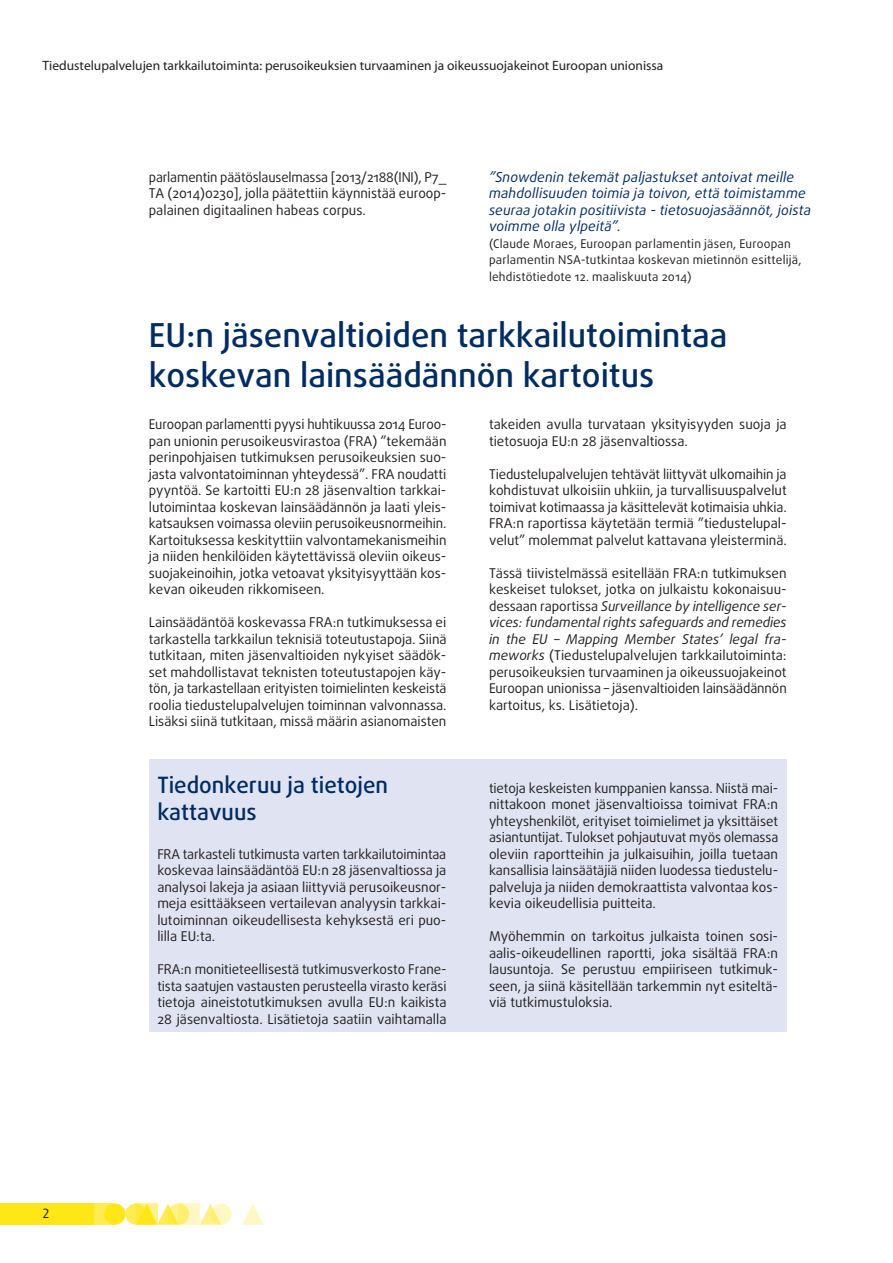
<style>
.page{position:relative;width:893px;height:1263px;background:#fff}
.page>*{position:absolute;margin:0;border:0;box-sizing:border-box;transform-origin:0 0}
.title_1{font:500 33px/39.6px "Daxline Pro";color:#002c62}
.title_2{font:500 22.5px/27px "Daxline Pro";color:#002c62}
.body_quote{font:italic 13.8px/16.5px "Daxline Pro";letter-spacing:.01em;color:#002c62}
.body_text{font:13.5px/16.5px "Daxline Pro";color:#231f20;text-align:justify}
.special_master_headi{font:13.5px "Myriad Pro";color:#231f20}
.t1{font:13.5px "Dax";color:#231f20}
.body_quote-2{font:12px/16.5px "Daxline Pro";letter-spacing:.015em;color:#231f20}
.s1{font-style:italic}
</style>
<div class="page">
<svg style="left:125px;top:1203px;width:22px;height:22px"></svg>
<div style="left:94px;top:1203px;width:21px;height:22px;background:#ffec50"></div>
<div style="left:0;top:1203px;width:94px;height:22px;background:#ffe616"></div>
<svg style="left:200px;top:1203px;width:18px;height:22px"></svg>
<svg style="left:242px;top:1204px;width:21px;height:21px"></svg>
<div style="left:104px;top:1203px;width:21px;height:22px;background:#ffe616;border-radius:50%"></div>
<svg style="left:157px;top:1203px;width:18px;height:22px"></svg>
<svg style="left:168px;top:1203px;width:21px;height:22px"></svg>
<svg style="left:210px;top:1203px;width:22px;height:22px"></svg>
<svg style="left:136px;top:1203px;width:21px;height:22px"></svg>
<svg style="left:179px;top:1203px;width:21px;height:22px"></svg>
<div style="left:149px;top:759px;width:638px;height:273px;background:#e0e4f2"></div>
<p class="special_master_headi" style="left:43px;top:57px;width:622px">Tiedustelupalvelujen tarkkailutoiminta: perusoikeuksien turvaaminen ja oikeussuojakeinot Euroopan unionissa</p>
<p class="body_text" style="left:149px;top:169px;width:299px">parlamentin päätöslauselmassa [2013/2188(INI), P7_ TA (2014)0230], jolla päätettiin käynnistää euroop&shy;palainen digitaalinen habeas corpus.</p>
<p class="body_quote" style="left:489px;top:169px;width:323px">”Snowdenin tekemät paljastukset antoivat meille mahdollisuuden toimia ja toivon, että toimistamme seuraa jotakin positiivista - tietosuojasäännöt, joista voimme olla ylpeitä”.</p>
<p class="body_quote-2" style="left:489px;top:235px;width:314px">(Claude Moraes, Euroopan parlamentin jäsen, Euroopan parlamentin NSA-tutkintaa koskevan mietinnön esittelijä, lehdistötiedote 12. maaliskuuta 2014)</p>
<p class="title_1" style="left:149px;top:315px;width:580px">EU:n jäsenvaltioiden tarkkailutoimintaa koskevan lainsäädännön kartoitus</p>
<p class="body_text" style="left:149px;top:416px;width:299px">Euroopan parlamentti pyysi huhtikuussa 2014 Euroo&shy;pan unionin perusoikeusvirastoa (FRA) ”tekemään perinpohjaisen tutkimuksen perusoikeuksien suo&shy;jasta valvontatoiminnan yhteydessä”. FRA noudatti pyyntöä. Se kartoitti EU:n 28 jäsenvaltion tarkkai&shy;lutoimintaa koskevan lainsäädännön ja laati yleis&shy;katsauksen voimassa oleviin perusoikeusnormeihin.<br>Kartoituksessa keskityttiin valvontamekanismeihin ja niiden henkilöiden käytettävissä oleviin oikeus&shy;suojakeinoihin, jotka vetoavat yksityisyyttään kos&shy;kevan oikeuden rikkomiseen.</p>
<p class="body_text" style="left:149px;top:614px;width:299px">Lainsäädäntöä koskevassa FRA:n tutkimuksessa ei tarkastella tarkkailun teknisiä toteutustapoja. Siinä tutkitaan, miten jäsenvaltioiden nykyiset säädök&shy;set mahdollistavat teknisten toteutustapojen käy&shy;tön, ja tarkastellaan erityisten toimielinten keskeistä roolia tiedustelupalvelujen toiminnan valvonnassa.<br>Lisäksi siinä tutkitaan, missä määrin asianomaisten</p>
<p class="body_text" style="left:489px;top:416px;width:299px">takeiden avulla turvataan yksityisyyden suoja ja tietosuoja EU:n 28 jäsenvaltiossa.</p>
<p class="body_text" style="left:489px;top:466px;width:299px">Tiedustelupalvelujen tehtävät liittyvät ulkomaihin ja kohdistuvat ulkoisiin uhkiin, ja turvallisuuspalvelut toimivat kotimaassa ja käsittelevät kotimaisia uhkia.<br>FRA:n raportissa käytetään termiä ”tiedustelupal&shy;velut” molemmat palvelut kattavana yleisterminä.</p>
<p class="body_text" style="left:489px;top:565px;width:299px">Tässä tiivistelmässä esitellään FRA:n tutkimuksen keskeiset tulokset, jotka on julkaistu kokonaisuu&shy;dessaan raportissa <span class="s1">Surveillance by intelligence ser&shy;vices: fundamental rights safeguards and remedies in the EU – Mapping Member States’ legal fra&shy;meworks</span> (Tiedustelupalvelujen tarkkailutoiminta: perusoikeuksien turvaaminen ja oikeussuojakeinot Euroopan unionissa – jäsenvaltioiden lainsäädännön kartoitus, ks. Lisätietoja).</p>
<p class="t1" style="left:43px;top:1206px;width:9px">2</p>
<p class="title_2" style="left:157px;top:771px;width:232px">Tiedonkeruu ja tietojen kattavuus</p>
<p class="body_text" style="left:157px;top:845px;width:291px">FRA tarkasteli tutkimusta varten tarkkailutoimintaa koskevaa lainsäädäntöä EU:n 28 jäsenvaltiossa ja analysoi lakeja ja asiaan liittyviä perusoikeusnor&shy;meja esittääkseen vertailevan analyysin tarkkai&shy;lutoiminnan oikeudellisesta kehyksestä eri puo&shy;lilla EU:ta.</p>
<p class="body_text" style="left:157px;top:961px;width:291px">FRA:n monitieteellisestä tutkimusverkosto Frane&shy;tista saatujen vastausten perusteella virasto keräsi tietoja aineistotutkimuksen avulla EU:n kaikista 28 jäsenvaltiosta. Lisätietoja saatiin vaihtamalla</p>
<p class="body_text" style="left:489px;top:779px;width:291px">tietoja keskeisten kumppanien kanssa. Niistä mai&shy;nittakoon monet jäsenvaltioissa toimivat FRA:n yhteyshenkilöt, erityiset toimielimet ja yksittäiset asiantuntijat. Tulokset pohjautuvat myös olemassa oleviin raportteihin ja julkaisuihin, joilla tuetaan kansallisia lainsäätäjiä niiden luodessa tiedustelu&shy;palveluja ja niiden demokraattista valvontaa kos&shy;kevia oikeudellisia puitteita.</p>
<p class="body_text" style="left:489px;top:928px;width:291px">Myöhemmin on tarkoitus julkaista toinen sosi&shy;aalis-oikeudellinen raportti, joka sisältää FRA:n lausuntoja. Se perustuu empiiriseen tutkimuk&shy;seen, ja siinä käsitellään tarkemmin nyt esiteltä&shy;viä tutkimustuloksia.</p>
</div>
